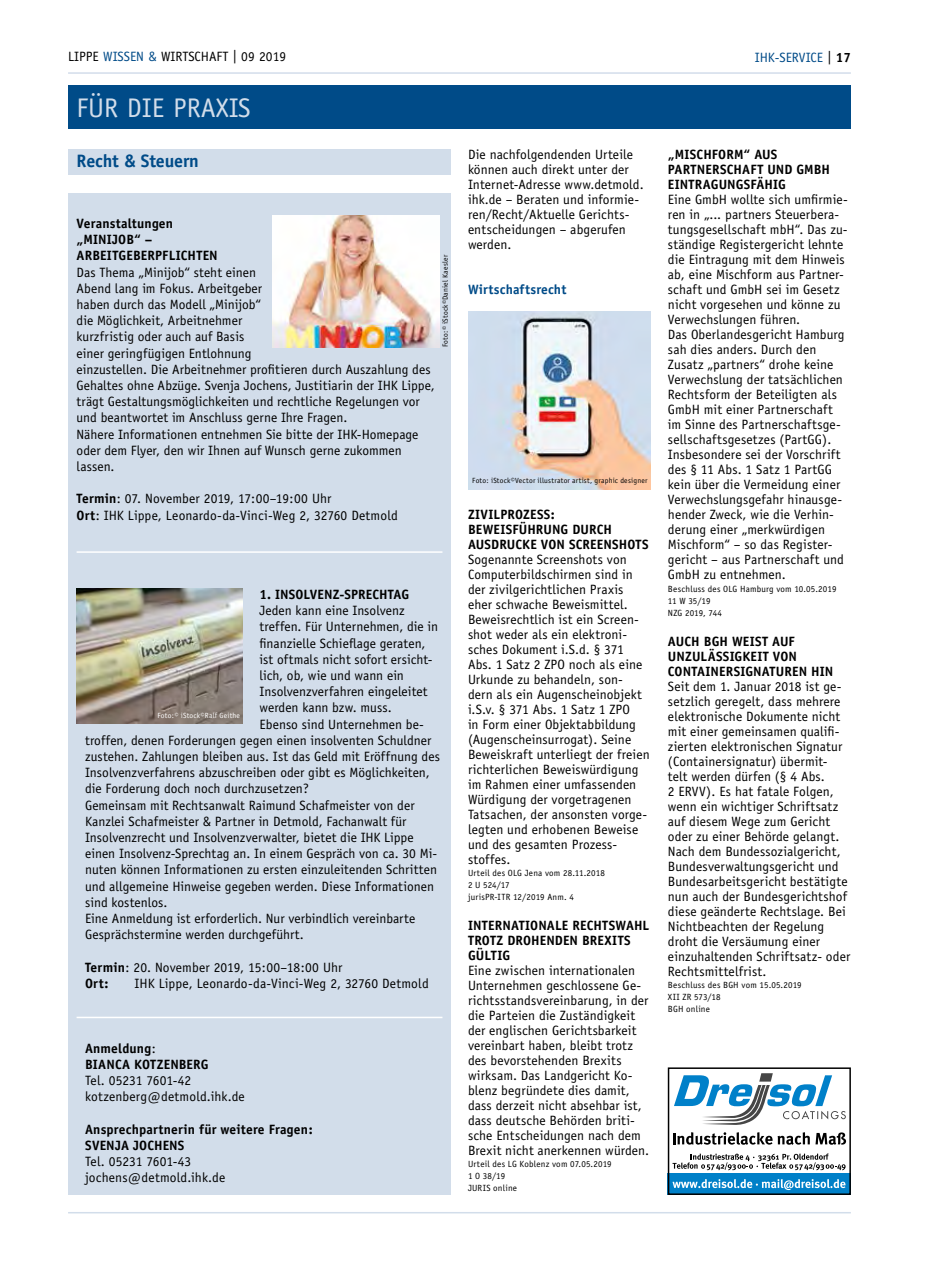
<style>
.page{position:relative;width:936px;height:1263px;background:#fff}
.page>*{position:absolute;margin:0;border:0;box-sizing:border-box;transform-origin:0 0}
.t1{font:27px "Officina Sans";color:#d2ddea}
.t2{font:700 18px "Officina Sans";letter-spacing:-.01em;color:#004b88}
.t3{font:13.5px/15px "Officina Sans";letter-spacing:.005em;color:#000}
.t4{font:700 13.5px/15px "Officina Sans";letter-spacing:.01em;color:#000}
.t5{font:700 13.5px "Officina Sans";letter-spacing:.01em;color:#004b88}
.t6{font:13.5px "Officina Sans";color:#004b88}
.t7{font:9px/12px "Officina Sans";letter-spacing:.02em;color:#000}
.t8{font:7.5px "Officina Sans";letter-spacing:.025em;color:#000}
.t9{font:7.5px "Officina Sans";letter-spacing:.025em;color:#fff}
.s1{color:#004b88}
.s2{color:#000}
.s3{font-weight:700;color:#000}
.s4{font-weight:700}
.s5{font-weight:400}
</style>
<div class="page">
<hr style="left:68px;top:72px;width:782px;height:2px;background:#d2ddea">
<hr style="left:68px;top:1212px;width:782px;height:1px;background:#d2ddea">
<div style="left:68px;top:85px;width:782px;height:44px;background:#004b88"></div>
<img style="left:468px;top:311px;width:183px;height:178px">
<div style="left:68px;top:193px;width:383px;height:351px;background:#d2ddea"></div>
<img style="left:272px;top:216px;width:167px;height:132px">
<div style="left:68px;top:149px;width:383px;height:25px;background:#d2ddea"></div>
<div style="left:68px;top:541px;width:383px;height:654px;background:#d2ddea"></div>
<img style="left:77px;top:589px;width:165px;height:135px">
<hr style="left:77px;top:1017px;width:365px;height:1px;background:#fff">
<hr style="left:77px;top:551px;width:365px;height:2px;background:#fff">
<div style="left:667px;top:1173px;width:183px;height:22px;background:#0080c8"></div>
<div style="left:667px;top:1067px;width:183px;height:128px;border:2px solid #000"></div>
<svg style="left:674px;top:1073px;width:171px;height:52px"></svg>
<svg style="left:672px;top:1179px;width:173px;height:11px"></svg>
<svg style="left:672px;top:1153px;width:173px;height:17px"></svg>
<svg style="left:673px;top:1132px;width:136px;height:13px"></svg>
<svg style="left:815px;top:1132px;width:31px;height:13px"></svg>
<p class="t3" style="left:68px;top:49px;width:219px">LIPPE <span class="s1">WISSEN &amp;</span> WIRTSCHAFT | 09 2019</p>
<p class="t6" style="left:754px;top:49px;width:98px">IHK-SERVICE <span class="s2">|</span> <span class="s3">17</span></p>
<h1 class="t1" style="left:77px;top:92px;width:176px">FÜR DIE PRAXIS</h1>
<p class="t3" style="left:468px;top:147px;width:177px">Die nachfolgendenden Urteile können auch direkt unter der<br>Internet-Adresse www.detmold. ihk.de – Beraten und informie&shy;ren/Recht/Aktuelle Gerichts&shy;entscheidungen – abgerufen werden.</p>
<p class="t5" style="left:468px;top:281px;width:100px">Wirtschaftsrecht</p>
<p class="t4" style="left:668px;top:147px;width:163px">„MISCHFORM“ AUS<br>PARTNERSCHAFT UND GMBH<br>EINTRAGUNGSFÄHIG</p>
<p class="t3" style="left:668px;top:192px;width:181px">Eine GmbH wollte sich umfirmie&shy;ren in „... partners Steuerbera&shy;tungsgesellschaft mbH“. Das zu&shy;ständige Registergericht lehnte die Eintragung mit dem Hinweis ab, eine Mischform aus Partner&shy;schaft und GmbH sei im Gesetz nicht vorgesehen und könne zu<br>Verwechslungen führen.<br>Das Oberlandesgericht Hamburg sah dies anders. Durch den<br>Zusatz „partners“ drohe keine<br>Verwechslung der tatsächlichen<br>Rechtsform der Beteiligten als<br>GmbH mit einer Partnerschaft im Sinne des Partnerschaftsge&shy;sellschaftsgesetzes (PartGG).<br>Insbesondere sei der Vorschrift des § 11 Abs. 1 Satz 1 PartGG kein über die Vermeidung einer<br>Verwechslungsgefahr hinausge&shy;hender Zweck, wie die Verhin&shy;derung einer „merkwürdigen<br>Mischform“ – so das Register&shy;gericht – aus Partnerschaft und<br>GmbH zu entnehmen.</p>
<p class="t7" style="left:668px;top:582px;width:170px">Beschluss des OLG Hamburg vom 10.05.2019<br>11 W 35/19<br>NZG 2019, 744</p>
<p class="t4" style="left:668px;top:633px;width:167px">AUCH BGH WEIST AUF<br>UNZULÄSSIGKEIT VON<br>CONTAINERSIGNATUREN HIN</p>
<p class="t3" style="left:668px;top:678px;width:184px">Seit dem 1. Januar 2018 ist ge&shy;setzlich geregelt, dass mehrere elektronische Dokumente nicht mit einer gemeinsamen qualifi&shy;zierten elektronischen Signatur (Containersignatur) übermit&shy;telt werden dürfen (§ 4 Abs.<br>2 ERVV). Es hat fatale Folgen, wenn ein wichtiger Schriftsatz auf diesem Wege zum Gericht oder zu einer Behörde gelangt.<br>Nach dem Bundessozialgericht,<br>Bundesverwaltungsgericht und<br>Bundesarbeitsgericht bestätigte nun auch der Bundesgerichtshof diese geänderte Rechtslage. Bei<br>Nichtbeachten der Regelung droht die Versäumung einer einzuhaltenden Schriftsatz- oder<br>Rechtsmittelfrist.</p>
<p class="t7" style="left:668px;top:978px;width:135px">Beschluss des BGH vom 15.05.2019<br>XII ZR 573/18<br>BGH online</p>
<h2 class="t2" style="left:77px;top:150px;width:124px">Recht &amp; Steuern</h2>
<p class="t4" style="left:77px;top:215px;width:143px;line-height:16.2px">Veranstaltungen „MINIJOB“ –<br>ARBEITGEBERPFLICHTEN</p>
<p class="t3" style="left:77px;top:264px;width:359px;line-height:16.2px">Das Thema „Minijob“ steht einen<br>Abend lang im Fokus. Arbeitgeber<br>haben durch das Modell „Minijob“<br>die Möglichkeit, Arbeitnehmer<br>kurzfristig oder auch auf Basis<br>einer geringfügigen Entlohnung<br>einzustellen. Die Arbeitnehmer profitieren durch Auszahlung des Gehaltes ohne Abzüge. Svenja Jochens, Justitiarin der IHK Lippe, trägt Gestaltungsmöglichkeiten und rechtliche Regelungen vor und beantwortet im Anschluss gerne Ihre Fragen.<br>Nähere Informationen entnehmen Sie bitte der IHK-Homepage oder dem Flyer, den wir Ihnen auf Wunsch gerne zukommen lassen.</p>
<p class="t3" style="left:77px;top:491px;width:323px;line-height:16.2px"><span class="s4">Termin</span>: 07. November 2019, 17:00–19:00 Uhr<br><span class="s4">Ort</span>: IHK Lippe, Leonardo-da-Vinci-Weg 2, 32760 Detmold</p>
<p class="t8" style="left:441px;top:347px;width:94px;rotate:-90deg">Foto:© iStock©Daniel Kaesler</p>
<p class="t8" style="left:472px;top:476px;width:177px">Foto: iStock©Vector illustrator artist, graphic designer</p>
<p class="t4" style="left:468px;top:507px;width:182px">ZIVILPROZESS:<br>BEWEISFÜHRUNG DURCH<br>AUSDRUCKE VON SCREENSHOTS</p>
<p class="t3" style="left:468px;top:552px;width:183px">Sogenannte Screenshots von<br>Computerbildschirmen sind in der zivilgerichtlichen Praxis eher schwache Beweismittel.<br>Beweisrechtlich ist ein Screen&shy;shot weder als ein elektroni&shy;sches Dokument i.S.d. § 371<br>Abs. 1 Satz 2 ZPO noch als eine<br>Urkunde zu behandeln, son&shy;dern als ein Augenscheinobjekt i.S.v. § 371 Abs. 1 Satz 1 ZPO<br>in Form einer Objektabbildung (Augenscheinsurrogat). Seine<br>Beweiskraft unterliegt der freien richterlichen Beweiswürdigung im Rahmen einer umfassenden<br>Würdigung der vorgetragenen<br>Tatsachen, der ansonsten vorge&shy;legten und erhobenen Beweise und des gesamten Prozess&shy;stoffes.</p>
<p class="t7" style="left:468px;top:867px;width:138px">Urteil des OLG Jena vom 28.11.2018<br>2 U 524/17<br>jurisPR-ITR 12/2019 Anm. 4</p>
<p class="t4" style="left:468px;top:918px;width:183px">INTERNATIONALE RECHTSWAHL<br>TROTZ DROHENDEN BREXITS<br>GÜLTIG</p>
<p class="t3" style="left:468px;top:963px;width:183px">Eine zwischen internationalen<br>Unternehmen geschlossene Ge&shy;richtsstandsvereinbarung, in der die Parteien die Zuständigkeit der englischen Gerichtsbarkeit vereinbart haben, bleibt trotz des bevorstehenden Brexits wirksam. Das Landgericht Ko&shy;blenz begründete dies damit, dass derzeit nicht absehbar ist, dass deutsche Behörden briti&shy;sche Entscheidungen nach dem<br>Brexit nicht anerkennen würden.</p>
<p class="t7" style="left:468px;top:1158px;width:145px">Urteil des LG Koblenz vom 07.05.2019<br>1 O 38/19<br>JURIS online</p>
<p class="t4" style="left:259px;top:587px;width:151px">1. INSOLVENZ-SPRECHTAG</p>
<p class="t3" style="left:259px;top:603px;width:146px">Jeden kann eine Insolvenz</p>
<p class="t3" style="left:259px;top:619px;width:180px">treffen. Für Unternehmen, die in</p>
<p class="t3" style="left:259px;top:635px;width:167px">finanzielle Schieflage geraten,</p>
<p class="t3" style="left:259px;top:652px;width:174px">ist oftmals nicht sofort ersicht-</p>
<p class="t3" style="left:259px;top:668px;width:146px">lich, ob, wie und wann ein</p>
<p class="t3" style="left:259px;top:684px;width:170px">Insolvenzverfahren eingeleitet</p>
<p class="t3" style="left:259px;top:700px;width:134px">werden kann bzw. muss.</p>
<p class="t3" style="left:259px;top:716px;width:166px">Ebenso sind Unternehmen be-</p>
<p class="t3" style="left:85px;top:733px;width:348px">troffen, denen Forderungen gegen einen insolventen Schuldner</p>
<p class="t3" style="left:85px;top:749px;width:356px">zustehen. Zahlungen bleiben aus. Ist das Geld mit Eröffnung des</p>
<p class="t3" style="left:85px;top:765px;width:346px">Insolvenzverfahrens abzuschreiben oder gibt es Möglichkeiten,</p>
<p class="t3" style="left:85px;top:781px;width:225px">die Forderung doch noch durchzusetzen?</p>
<p class="t3" style="left:85px;top:797px;width:331px">Gemeinsam mit Rechtsanwalt Raimund Schafmeister von der</p>
<p class="t3" style="left:85px;top:814px;width:323px">Kanzlei Schafmeister &amp; Partner in Detmold, Fachanwalt für</p>
<p class="t3" style="left:85px;top:830px;width:330px">Insolvenzrecht und Insolvenzverwalter, bietet die IHK Lippe</p>
<p class="t3" style="left:85px;top:846px;width:353px">einen Insolvenz-Sprechtag an. In einem Gespräch von ca. 30 Mi-</p>
<p class="t3" style="left:85px;top:862px;width:353px">nuten können Informationen zu ersten einzuleitenden Schritten</p>
<p class="t3" style="left:85px;top:878px;width:350px">und allgemeine Hinweise gegeben werden. Diese Informationen</p>
<p class="t3" style="left:85px;top:895px;width:84px">sind kostenlos.</p>
<p class="t3" style="left:85px;top:911px;width:332px">Eine Anmeldung ist erforderlich. Nur verbindlich vereinbarte</p>
<p class="t3" style="left:85px;top:927px;width:220px">Gesprächstermine werden durchgeführt.</p>
<p class="t3" style="left:85px;top:959px;width:259px;line-height:16.2px"><span class="s4">Termin</span>: 20. November 2019, 15:00–18:00 Uhr<br><span class="s4">Ort:</span></p>
<p class="t9" style="left:157px;top:711px;width:84px">Foto:© iStock©Ralf Geithe</p>
<p class="t3" style="left:135px;top:976px;width:295px">IHK Lippe, Leonardo-da-Vinci-Weg 2, 32760 Detmold</p>
<p class="t4" style="left:85px;top:1040px;width:125px;line-height:16.2px">Anmeldung<span class="s5">:<br></span>BIANCA KOTZENBERG</p>
<p class="t3" style="left:85px;top:1072px;width:161px;line-height:16.2px">Tel. 05231 7601-42 kotzenberg@detmold.ihk.de</p>
<p class="t4" style="left:85px;top:1121px;width:229px;line-height:16.2px">Ansprechpartnerin für weitere Fragen:<br>SVENJA JOCHENS</p>
<p class="t3" style="left:85px;top:1153px;width:142px;line-height:16.2px">Tel. 05231 7601-43 jochens@detmold.ihk.de</p>
</div>
